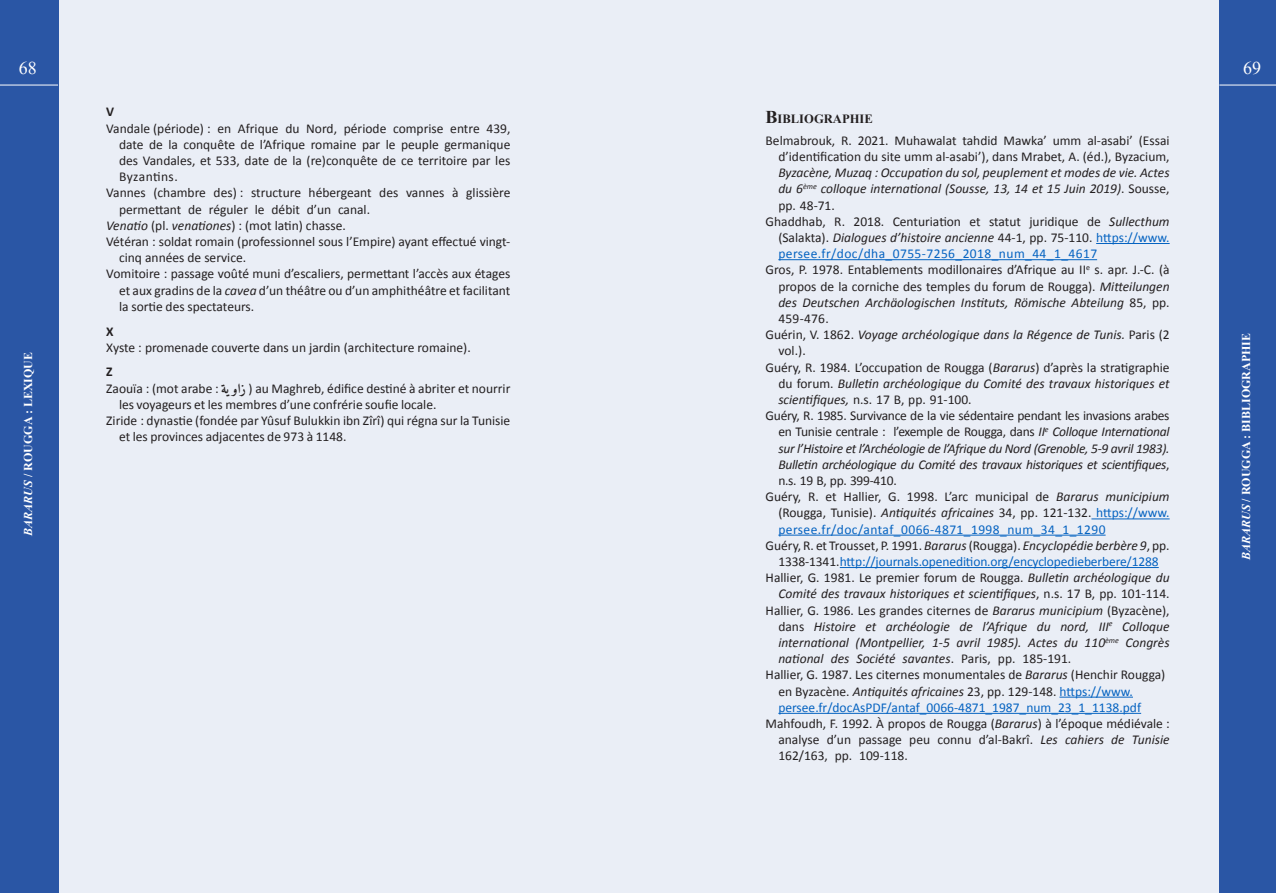
<style>
.page{position:relative;width:1276px;height:893px;background:#fff}
.page>*{position:absolute;margin:0;border:0;box-sizing:border-box;transform-origin:0 0}
.t1{font:18px "Times New Roman";color:#fff}
.t2{font:13.5px/16.2px "Calibri";color:#231f20;text-align:right}
.t3{font:italic 13.5px "Calibri";color:#231f20}
.t4{font:13.5px "Calibri";letter-spacing:-.02em;color:#231f20}
.t5{font:13.5px "Calibri";color:#0563c1}
.t6{font:13.5px "Calibri";letter-spacing:.03em;color:#0563c1}
.t7{font:italic 13.5px "Calibri";letter-spacing:-.02em;color:#231f20}
.t8{font:italic 13.5px "Calibri";letter-spacing:-.025em;color:#231f20}
.t9{font:13.5px "Calibri";letter-spacing:.025em;color:#231f20}
.t10{font:700 13.5px "Calibri";color:#231f20}
.t11{font:700 12.6px "Times New Roman";color:#231f20}
.t12{font:700 12px "Times New Roman";color:#fff}
.s1{font-style:italic}
.s2{font-family:"Amiri";font-weight:700}
.s3{font-size:18px}
.s4{font-style:normal}
.s5{font-style:normal;color:#0563c1}
.s6{color:#0563c1}
.s7{color:#231f20}
</style>
<div class="page">
<div style="left:638px;top:0;width:581px;height:893px;background:#eaeef6"></div>
<div style="left:57px;top:0;width:581px;height:893px;background:#eaeef6"></div>
<div style="left:0;top:0;width:58px;height:893px;background:#2a56a5"></div>
<hr style="left:0;top:85px;width:58px;height:1px;background:#fff">
<div style="left:1219px;top:0;width:57px;height:893px;background:#2a56a5"></div>
<hr style="left:1219px;top:85px;width:57px;height:1px;background:#fff">
<hr style="left:1096px;top:243px;width:73px;height:1px;background:#0563c1">
<hr style="left:778px;top:259px;width:319px;height:1px;background:#0563c1">
<hr style="left:1091px;top:518px;width:78px;height:1px;background:#0563c1">
<hr style="left:778px;top:535px;width:327px;height:1px;background:#0563c1">
<hr style="left:840px;top:567px;width:318px;height:1px;background:#0563c1">
<hr style="left:1059px;top:697px;width:74px;height:1px;background:#0563c1">
<hr style="left:778px;top:713px;width:363px;height:1px;background:#0563c1">
<h1 class="t1" style="left:19px;top:56px;width:19px">68</h1>
<p class="t12" style="left:20px;top:535px;width:185px;rotate:-90deg"><span class="s1">BARARUS</span> / ROUGGA : LEXIQUE</p>
<p class="t10" style="left:106px;top:103px;width:9px">V</p>
<p class="t2" style="left:106px;top:120px;width:405px">Vandale (période) : en Afrique du Nord, période comprise entre 439,</p>
<p class="t2" style="left:119px;top:136px;width:393px">date de la conquête de l’Afrique romaine par le peuple germanique</p>
<p class="t2" style="left:119px;top:152px;width:393px">des Vandales, et 533, date de la (re)conquête de ce territoire par les</p>
<p class="t9" style="left:119px;top:168px;width:60px">Byzantins.</p>
<p class="t2" style="left:106px;top:185px;width:405px">Vannes (chambre des) : structure hébergeant des vannes à glissière</p>
<p class="t2" style="left:119px;top:201px;width:252px">permettant de réguler le débit d’un canal.</p>
<p class="t2" style="left:106px;top:217px;width:241px"><span class="s1">Venatio</span> (pl. <span class="s1">venationes</span>) : (mot latin) chasse.</p>
<p class="t2" style="left:106px;top:233px;width:405px">Vétéran : soldat romain (professionnel sous l’Empire) ayant effectué vingt-</p>
<p class="t2" style="left:119px;top:250px;width:129px">cinq années de service.</p>
<p class="t2" style="left:106px;top:266px;width:405px">Vomitoire : passage voûté muni d’escaliers, permettant l’accès aux étages</p>
<p class="t2" style="left:119px;top:282px;width:393px">et aux gradins de la <span class="s1">cavea</span> d’un théâtre ou d’un amphithéâtre et facilitant</p>
<p class="t2" style="left:119px;top:298px;width:137px">la sortie des spectateurs.</p>
<p class="t10" style="left:106px;top:322px;width:9px">X</p>
<p class="t2" style="left:106px;top:339px;width:366px">Xyste : promenade couverte dans un jardin (architecture romaine).</p>
<p class="t10" style="left:106px;top:363px;width:8px">Z</p>
<p class="t2" style="left:106px;top:380px;width:405px">Zaouïa : (mot arabe : <span class="s2">ية زاو</span> ( au Maghreb, édifice destiné à abriter et nourrir</p>
<p class="t2" style="left:119px;top:396px;width:319px">les voyageurs et les membres d’une confrérie soufie locale.</p>
<p class="t2" style="left:106px;top:412px;width:405px">Ziride : dynastie (fondée par Yûsuf Bulukkin ibn Zîrî) qui régna sur la Tunisie</p>
<p class="t2" style="left:119px;top:429px;width:229px">et les provinces adjacentes de 973 à 1148.</p>
<p class="t11" style="left:765px;top:110px;width:109px"><span class="s3">B</span>IBLIOGRAPHIE</p>
<p class="t2" style="left:765px;top:132px;width:405px">Belmabrouk, R. 2021. Muhawalat tahdid Mawka’ umm al-asabi’ (Essai d’identification du site umm al-asabi’), dans Mrabet, A. (éd.), Byzacium,</p>
<p class="t3" style="left:778px;top:163px;width:393px">Byzacène, Muzaq : Occupation du sol, peuplement et modes de vie. Actes</p>
<p class="t3" style="left:778px;top:180px;width:393px">du 6<sup>ème</sup> colloque international (Sousse, 13, 14 et 15 Juin 2019)<span class="s4">. Sousse,</span></p>
<p class="t2" style="left:778px;top:197px;width:58px">pp. 48-71.</p>
<p class="t2" style="left:765px;top:213px;width:405px">Ghaddhab, R. 2018. Centuriation et statut juridique de <span class="s1">Sullecthum</span></p>
<p class="t3" style="left:778px;top:228px;width:393px"><span class="s4">(Salakta).</span> Dialogues d’histoire ancienne <span class="s4">44-1, pp. 75-110.</span> <span class="s5">https://www.</span></p>
<p class="t6" style="left:778px;top:245px;width:320px">persee.fr/doc/dha_0755-7256_2018_num_44_1_4617</p>
<p class="t2" style="left:765px;top:262px;width:405px">Gros, P. 1978. Entablements modillonaires d’Afrique au II<sup>e</sup> s. apr. J.-C. (à</p>
<p class="t2" style="left:778px;top:278px;width:393px">propos de la corniche des temples du forum de Rougga). <span class="s1">Mitteilungen</span></p>
<p class="t3" style="left:778px;top:293px;width:393px">des Deutschen Archäologischen Instituts, Römische Abteilung <span class="s4">85, pp.</span></p>
<p class="t2" style="left:778px;top:310px;width:52px">459-476.</p>
<p class="t3" style="left:765px;top:325px;width:405px"><span class="s4">Guérin, V. 1862.</span> Voyage archéologique dans la Régence de Tunis. <span class="s4">Paris (2</span></p>
<p class="t2" style="left:778px;top:343px;width:29px">vol.).</p>
<p class="t2" style="left:765px;top:359px;width:405px">Guéry, R. 1984. L’occupation de Rougga (<span class="s1">Bararus</span>) d’après la stratigraphie</p>
<p class="t3" style="left:778px;top:374px;width:393px"><span class="s4">du forum.</span> Bulletin archéologique du Comité des travaux historiques et</p>
<p class="t2" style="left:778px;top:391px;width:195px"><span class="s1">scientifiques,</span> n.s. 17 B, pp. 91-100.</p>
<p class="t4" style="left:765px;top:407px;width:405px">Guéry, R. 1985. Survivance de la vie sédentaire pendant les invasions arabes</p>
<p class="t4" style="left:778px;top:423px;width:393px">en Tunisie centrale : l’exemple de Rougga, dans <span class="s1">II</span><sup>e</sup> <span class="s1">Colloque International</span></p>
<p class="t7" style="left:778px;top:439px;width:393px">sur l’Histoire et l’Archéologie de l’Afrique du Nord (Grenoble, 5-9 avril 1983).</p>
<p class="t8" style="left:778px;top:455px;width:393px">Bulletin archéologique du Comité des travaux historiques et scientifiques<span class="s4">,</span></p>
<p class="t4" style="left:778px;top:472px;width:120px">n.s. 19 B, pp. 399-410.</p>
<p class="t2" style="left:765px;top:489px;width:405px">Guéry, R. et Hallier, G. 1998. L’arc municipal de <span class="s1">Bararus municipium</span></p>
<p class="t2" style="left:778px;top:505px;width:393px">(Rougga, Tunisie). <span class="s1">Antiquités africaines</span> 34, pp. 121-132. <span class="s6">https://www.</span></p>
<p class="t6" style="left:778px;top:521px;width:329px">persee.fr/doc/antaf_0066-4871_1998_num_34_1_1290</p>
<p class="t2" style="left:765px;top:537px;width:405px">Guéry, R. et Trousset, P. 1991. <span class="s1">Bararus</span> (Rougga). <span class="s1">Encyclopédie berbère9</span>, pp.</p>
<p class="t5" style="left:778px;top:553px;width:382px"><span class="s7">1338-1341.</span> http://journals.openedition.org/encyclopedieberbere/1288</p>
<p class="t2" style="left:765px;top:570px;width:405px">Hallier, G. 1981. Le premier forum de Rougga. <span class="s1">Bulletin archéologique du</span></p>
<p class="t3" style="left:778px;top:585px;width:393px">Comité des travaux historiques et scientifiques<span class="s4">, n.s. 17 B, pp. 101-114.</span></p>
<p class="t2" style="left:765px;top:602px;width:405px">Hallier, G. 1986. Les grandes citernes de <span class="s1">Bararus municipium</span> (Byzacène),</p>
<p class="t3" style="left:778px;top:617px;width:393px"><span class="s4">dans</span> Histoire et archéologie de l’Afrique du nord, III<sup>e</sup> Colloque</p>
<p class="t3" style="left:778px;top:633px;width:393px">international (Montpellier, 1-5 avril 1985). Actes du 110<sup>ème</sup> Congrès</p>
<p class="t3" style="left:778px;top:649px;width:294px">national des Société savantes<span class="s4">. Paris, pp. 185-191.</span></p>
<p class="t2" style="left:765px;top:667px;width:401px">Hallier, G. 1987. Les citernes monumentales de <span class="s1">Bararus</span> (Henchir Rougga)</p>
<p class="t2" style="left:778px;top:683px;width:356px">en Byzacène. <span class="s1">Antiquités africaines</span> 23, pp. 129-148. <span class="s6">https://www.</span></p>
<p class="t5" style="left:778px;top:699px;width:364px">persee.fr/docAsPDF/antaf_0066-4871_1987_num_23_1_1138.pdf</p>
<p class="t2" style="left:765px;top:715px;width:405px">Mahfoudh, F. 1992. À propos de Rougga (<span class="s1">Bararus</span>) à l’époque médiévale :</p>
<p class="t2" style="left:778px;top:732px;width:393px">analyse d’un passage peu connu d’al-Bakrî. <span class="s1">Les cahiers de Tunisie</span></p>
<p class="t2" style="left:778px;top:748px;width:131px">162/163, pp. 109-118.</p>
<h1 class="t1" style="left:1243px;top:56px;width:19px">69</h1>
<p class="t12" style="left:1238px;top:560px;width:228px;rotate:-90deg"><span class="s1">BARARUS</span> / ROUGGA : BIBLIOGRAPHIE</p>
</div>
